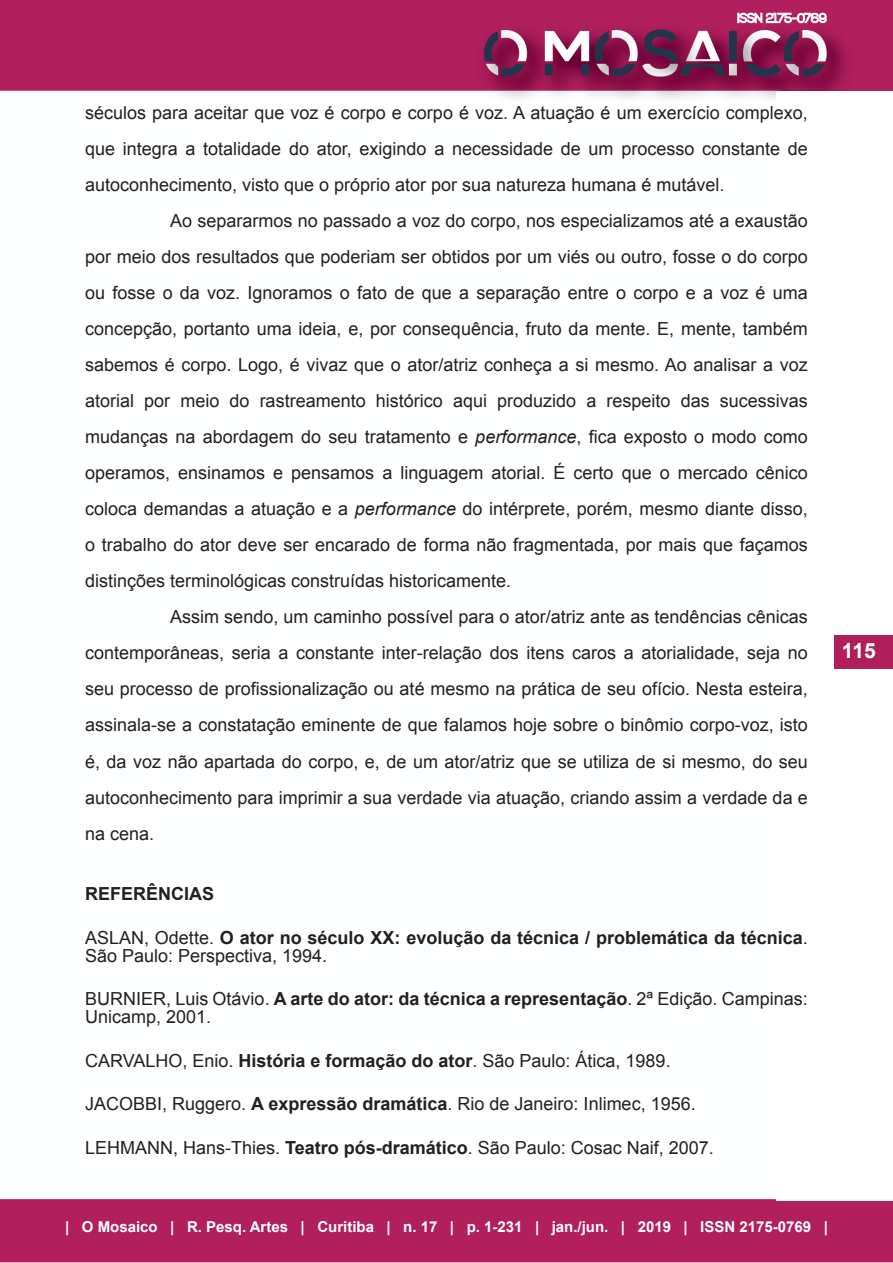
<style>
.page{position:relative;width:893px;height:1263px;background:#fff}
.page>*{position:absolute;margin:0;border:0;box-sizing:border-box;transform-origin:0 0}
.t1{font:700 21px "Arial";color:#fff}
.Corpo{font:18px/36px "Arial";color:#231f20;text-align:justify}
.referencias{font:18px/18px "Arial";color:#231f20}
.referencias-2{font:700 18px/18px "Arial";color:#231f20}
.Título_2{font:700 18px "Arial";color:#231f20}
.t2{font:700 15px "Arial";color:#fff}
.s1{font-style:italic}
.s2{font-weight:400}
.s3{font-weight:700}
</style>
<div class="page">
<img style="left:0;top:0;width:893px;height:1263px">
<div style="left:777px;top:92px;width:116px;height:1109px;background:#fff"></div>
<div style="left:834px;top:635px;width:59px;height:33px;background:#b01f5c"></div>
<p class="Corpo" style="left:85px;top:95px;width:724px">séculos para aceitar que voz é corpo e corpo é voz. A atuação é um exercício complexo, que integra a totalidade do ator, exigindo a necessidade de um processo constante de autoconhecimento, visto que o próprio ator por sua natureza humana é mutável.</p>
<p class="Corpo" style="left:85px;top:203px;width:724px;text-indent:85px">Ao separarmos no passado a voz do corpo, nos especializamos até a exaustão por meio dos resultados que poderiam ser obtidos por um viés ou outro, fosse o do corpo ou fosse o da voz. Ignoramos o fato de que a separação entre o corpo e a voz é uma concepção, portanto uma ideia, e, por consequência, fruto da mente. E, mente, também sabemos é corpo. Logo, é vivaz que o ator/atriz conheça a si mesmo. Ao analisar a voz atorial por meio do rastreamento histórico aqui produzido a respeito das sucessivas mudanças na abordagem do seu tratamento e <span class="s1">performance</span>, fica exposto o modo como operamos, ensinamos e pensamos a linguagem atorial. É certo que o mercado cênico coloca demandas a atuação e a <span class="s1">performance</span> do intérprete, porém, mesmo diante disso, o trabalho do ator deve ser encarado de forma não fragmentada, por mais que façamos distinções terminológicas construídas historicamente.</p>
<p class="Corpo" style="left:85px;top:599px;width:724px;text-indent:85px">Assim sendo, um caminho possível para o ator/atriz ante as tendências cênicas contemporâneas, seria a constante inter-relação dos itens caros a atorialidade, seja no seu processo de profissionalização ou até mesmo na prática de seu ofício. Nesta esteira, assinala-se a constatação eminente de que falamos hoje sobre o binômio corpo-voz, isto é, da voz não apartada do corpo, e, de um ator/atriz que se utiliza de si mesmo, do seu autoconhecimento para imprimir a sua verdade via atuação, criando assim a verdade da e na cena.</p>
<p class="Título_2" style="left:85px;top:882px;width:131px">REFERÊNCIAS</p>
<p class="referencias-2" style="left:85px;top:929px;width:724px"><span class="s2">ASLAN, Odette.</span> O ator no século XX: evolução da técnica / problemática da técnica<span class="s2">.<br>São Paulo: Perspectiva, 1994.</span></p>
<p class="referencias" style="left:85px;top:990px;width:724px">BURNIER, Luis Otávio. <span class="s3">A arte do ator: da técnica a representação</span>. 2ª Edição. Campinas:<br>Unicamp, 2001.</p>
<p class="referencias" style="left:85px;top:1051px;width:587px">CARVALHO, Enio. <span class="s3">História e formação do ator</span>. São Paulo: Ática, 1989.</p>
<p class="referencias" style="left:85px;top:1095px;width:612px">JACOBBI, Ruggero. <span class="s3">A expressão dramática</span>. Rio de Janeiro: Inlimec, 1956.</p>
<p class="referencias" style="left:85px;top:1138px;width:630px">LEHMANN, Hans-Thies. <span class="s3">Teatro pós-dramático</span>. São Paulo: Cosac Naif, 2007.</p>
<p class="t1" style="left:842px;top:636px;width:35px">115</p>
<p class="t2" style="left:65px;top:1217px;width:764px">| O Mosaico | R. Pesq. Artes | Curitiba | n. 17 | p. 1-231 | jan./jun. | 2019 | ISSN 2175-0769 |</p>
</div>
